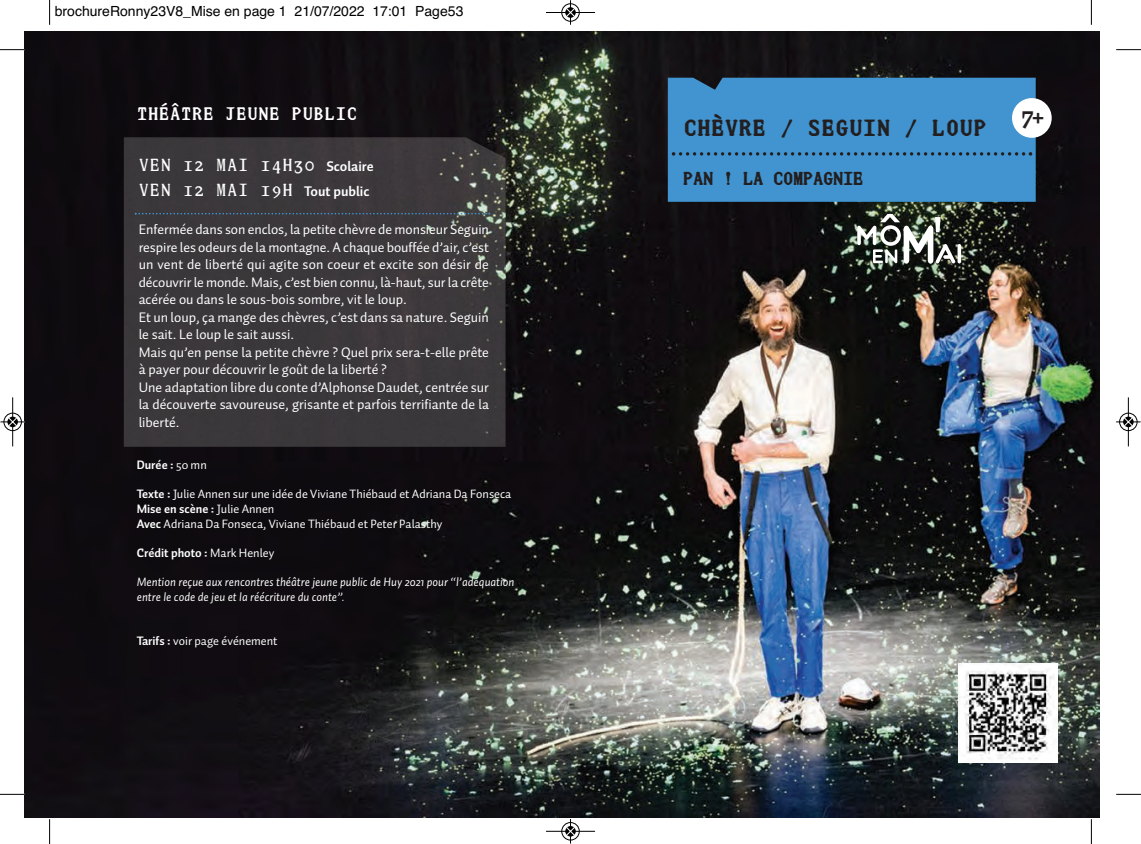
<style>
.page{position:relative;width:1141px;height:844px;background:#fff}
.page>*{position:absolute;margin:0;border:0;box-sizing:border-box;transform-origin:0 0}
.t1{font:700 28px "J Ustice Mono";color:#231f20}
.t2{font:26.25px "J Ustice Mono Title";color:#231f20}
.t3{font:21px/25.2px "J Ustice Mono";color:#fff}
.t4{font:700 21px "J Ustice Mono";color:#fff}
.t5{font:21px "J Ustice Mono Title";letter-spacing:-.05em;color:#231f20}
.t6{font:14px/17.5px "Auto 1";color:#fff}
.t7{font:14px "Helvetica";color:#000}
.t8{font:12.25px/14.7px "Auto 1";color:#fff}
.t9{font:italic 12.25px/14.7px "Auto 1";color:#fff}
.t10{font:700 12.25px "Auto 1";color:#fff}
.s1{font-family:"Auto 1";font-weight:700;font-size:14px}
.s2{font-weight:400}
.s3{font-weight:700}
</style>
<div class="page">
<img style="left:25px;top:31px;width:1075px;height:786px">
<div style="left:668px;top:78px;width:368px;height:124px;background:#4194d0"></div>
<svg style="left:672px;top:152px;width:360px;height:4px"></svg>
<div style="left:124px;top:137px;width:382px;height:309px;background:#3b383b"></div>
<svg style="left:135px;top:213px;width:355px;height:1px"></svg>
<div style="left:1012px;top:98px;width:40px;height:40px;background:#fff;border-radius:50%"></div>
<svg style="left:857px;top:214px;width:104px;height:49px"></svg>
<img style="left:958px;top:663px;width:99px;height:99px">
<svg style="left:49px;top:0;width:1px;height:25px"></svg>
<svg style="left:0;top:49px;width:25px;height:1px"></svg>
<svg style="left:1091px;top:0;width:1px;height:25px"></svg>
<svg style="left:1116px;top:49px;width:25px;height:1px"></svg>
<svg style="left:49px;top:819px;width:1px;height:24px"></svg>
<svg style="left:0;top:793px;width:25px;height:1px"></svg>
<svg style="left:1091px;top:819px;width:1px;height:24px"></svg>
<svg style="left:1116px;top:793px;width:25px;height:1px"></svg>
<div style="left:561px;top:3px;width:19px;height:19px;border:1px solid #fff;border-radius:50%"></div>
<hr style="left:546px;top:12px;width:49px;height:1px;background:#000">
<div style="left:562px;top:4px;width:17px;height:17px;border:1px solid #000;border-radius:50%"></div>
<svg style="left:566px;top:0;width:9px;height:25px"></svg>
<div style="left:561px;top:821px;width:19px;height:19px;border:1px solid #fff;border-radius:50%"></div>
<hr style="left:546px;top:830px;width:49px;height:1px;background:#000">
<div style="left:562px;top:822px;width:17px;height:18px;border:1px solid #000;border-radius:50%"></div>
<svg style="left:566px;top:819px;width:9px;height:24px"></svg>
<div style="left:3px;top:412px;width:19px;height:19px;border:1px solid #fff;border-radius:50%"></div>
<hr style="left:12px;top:397px;width:1px;height:49px;background:#000">
<div style="left:4px;top:413px;width:18px;height:18px;border:1px solid #000;border-radius:50%"></div>
<svg style="left:0;top:417px;width:25px;height:9px"></svg>
<div style="left:1119px;top:412px;width:19px;height:19px;border:1px solid #fff;border-radius:50%"></div>
<hr style="left:1128px;top:397px;width:1px;height:49px;background:#000">
<div style="left:1119px;top:413px;width:18px;height:18px;border:1px solid #000;border-radius:50%"></div>
<svg style="left:1116px;top:417px;width:25px;height:9px"></svg>
<p class="t7" style="left:55px;top:3px;width:410px">brochureRonny23V8_Mise en page 1 21/07/2022 17:01 Page53</p>
<h3 class="t4" style="left:137px;top:105px;width:222px">THÉÂTRE JEUNE PUBLIC</h3>
<h3 class="t3" style="left:139px;top:151px;width:237px">VEN 12 MAI 14H30 <span class="s1">Scolaire<br></span>VEN 12 MAI 19H <span class="s1">Tout public</span></h3>
<p class="t6" style="left:139px;top:220px;width:352px">Enfermée dans son enclos, la petite chèvre de monsieur Seguin respire les odeurs de la montagne. A chaque bouffée d’air, c’est un vent de liberté qui agite son coeur et excite son désir de découvrir le monde. Mais, c’est bien connu, là-haut, sur la crête acérée ou dans le sous-bois sombre, vit le loup.<br>Et un loup, ça mange des chèvres, c’est dans sa nature. Seguin le sait. Le loup le sait aussi.<br>Mais qu’en pense la petite chèvre ? Quel prix sera-t-elle prête à payer pour découvrir le goût de la liberté ?<br>Une adaptation libre du conte d’Alphonse Daudet, centrée sur la découverte savoureuse, grisante et parfois terrifiante de la liberté.</p>
<p class="t10" style="left:137px;top:457px;width:72px">Durée : <span class="s2">50 mn</span></p>
<p class="t8" style="left:137px;top:486px;width:376px"><span class="s3">Texte :</span> Julie Annen sur une idée de Viviane Thiébaud et Adriana Da Fonseca<br><span class="s3">Mise en scène :</span> Julie Annen<br><span class="s3">Avec</span> Adriana Da Fonseca, Viviane Thiébaud et Peter Palasthy</p>
<p class="t10" style="left:137px;top:545px;width:139px">Crédit photo : <span class="s2">Mark Henley</span></p>
<p class="t9" style="left:137px;top:574px;width:379px">Mention reçue aux rencontres théâtre jeune public de Huy 2021 pour “l’adéquation entre le code de jeu et la réécriture du conte”.</p>
<p class="t8" style="left:137px;top:633px;width:142px"><span class="s3">Tarifs :</span> voir page événement</p>
<h2 class="t2" style="left:683px;top:112px;width:305px">CHÈVRE / SEGUIN / LOUP</h2>
<h3 class="t5" style="left:683px;top:165px;width:182px">PAN ! LA COMPAGNIE</h3>
<h1 class="t1" style="left:1020px;top:104px;width:27px">7+</h1>
</div>
